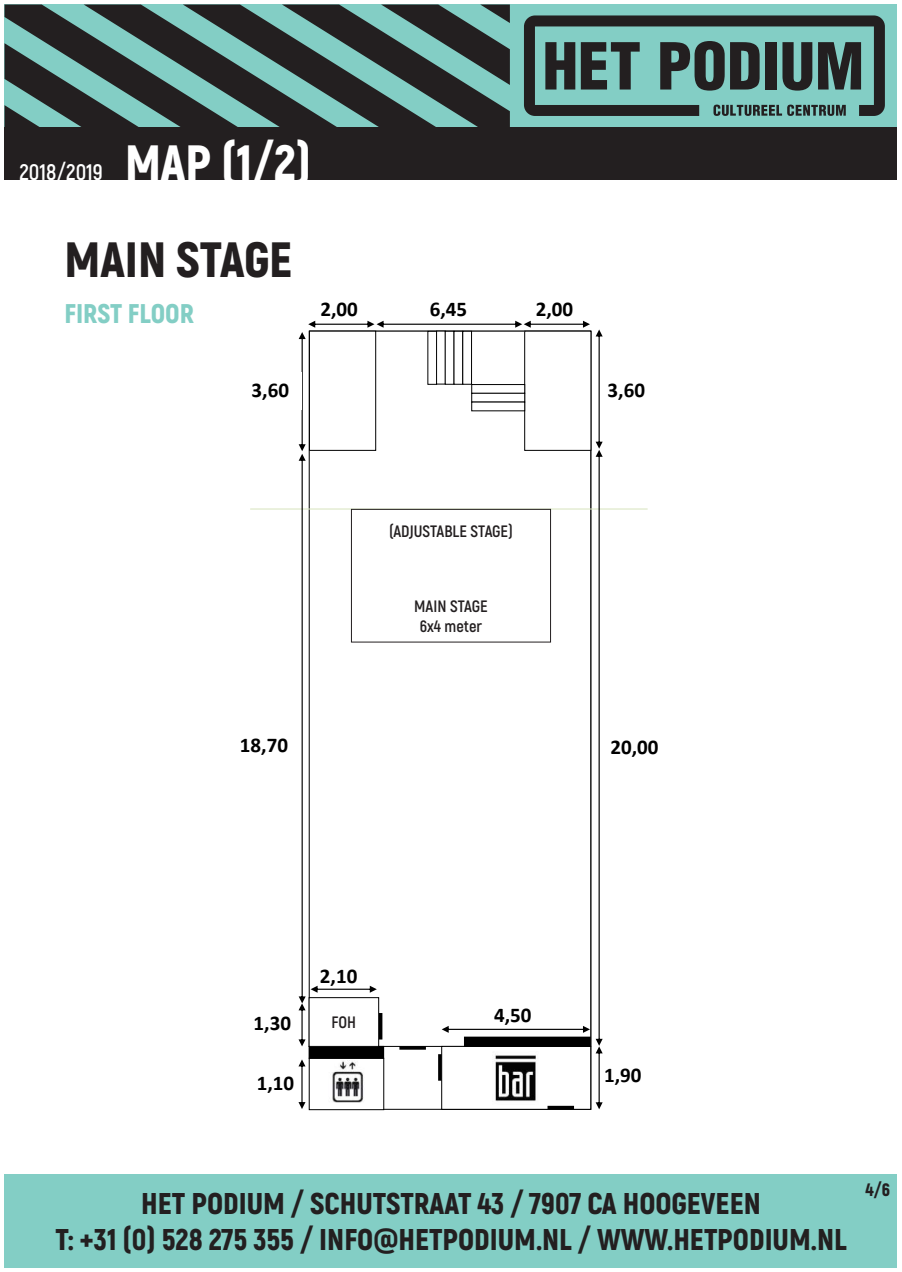
<style>
.page{position:relative;width:902px;height:1272px;background:#fff}
.page>*{position:absolute;margin:0;border:0;box-sizing:border-box;transform-origin:0 0}
.t1{font:900 49.5px "Akrobat";color:#231f20}
.t2{font:900 49.5px "Akrobat";color:#fff}
.t3{font:900 30px/36px "Akrobat";color:#231f20;text-align:center}
.t4{font:900 27px "Akrobat";color:#83cec5}
.t5{font:700 22.5px "Akrobat";color:#fff}
.t6{font:700 21px "Calibri";color:#000}
.t7{font:900 18px "Akrobat";color:#231f20}
.t8{font:700 16.5px/19.8px "Akrobat";color:#231f20;text-align:center}
</style>
<div class="page">
<div style="left:4px;top:4px;width:893px;height:124px;background:#83cec5"></div>
<div style="left:4px;top:128px;width:893px;height:52px;background:#231f20"></div>
<div style="left:4px;top:1174px;width:893px;height:93px;background:#83cec5"></div>
<div style="left:309px;top:1058px;width:75px;height:52px;border:1px solid #000"></div>
<img style="left:332px;top:1060px;width:32px;height:43px">
<svg style="left:399px;top:1046px;width:27px;height:4px"></svg>
<div style="left:309px;top:1046px;width:75px;height:12px;background:#000"></div>
<div style="left:309px;top:1046px;width:75px;height:13px;border:1px solid #000"></div>
<div style="left:309px;top:997px;width:70px;height:50px;border:1px solid #000"></div>
<div style="left:441px;top:1046px;width:150px;height:64px;border:1px solid #000"></div>
<svg style="left:438px;top:1054px;width:4px;height:27px"></svg>
<div style="left:464px;top:1037px;width:127px;height:10px;border:1px solid #000"></div>
<hr style="left:547px;top:1106px;width:27px;height:3px;background:#000">
<hr style="left:250px;top:509px;width:397px;height:1px;background:#d6e3bc">
<svg style="left:596px;top:329px;width:7px;height:780px"></svg>
<img style="left:494px;top:1054px;width:42px;height:48px">
<svg style="left:298px;top:1059px;width:7px;height:50px"></svg>
<svg style="left:5px;top:4px;width:505px;height:124px"></svg>
<svg style="left:524px;top:15px;width:361px;height:101px"></svg>
<svg style="left:299px;top:321px;width:291px;height:725px"></svg>
<p class="t5" style="left:20px;top:158px;width:85px">2018/2019</p>
<h1 class="t2" style="left:125px;top:131px;width:188px">MAP (1/2)</h1>
<h1 class="t1" style="left:64px;top:228px;width:229px">MAIN STAGE</h1>
<p class="t4" style="left:64px;top:296px;width:131px">FIRST FLOOR</p>
<p class="t6" style="left:320px;top:296px;width:39px">2,00</p>
<p class="t6" style="left:430px;top:296px;width:39px">6,45</p>
<p class="t6" style="left:536px;top:296px;width:39px">2,00</p>
<p class="t6" style="left:252px;top:377px;width:39px">3,60</p>
<p class="t6" style="left:608px;top:377px;width:39px">3,60</p>
<p class="t6" style="left:240px;top:732px;width:50px">18,70</p>
<p class="t8" style="left:389px;top:522px;width:125px">(ADJUSTABLE STAGE)</p>
<p class="t8" style="left:414px;top:597px;width:75px">MAIN STAGE<br>6x4 meter</p>
<p class="t6" style="left:610px;top:733px;width:50px">20,00</p>
<p class="t6" style="left:254px;top:1010px;width:39px">1,30</p>
<p class="t6" style="left:257px;top:1070px;width:39px">1,10</p>
<p class="t6" style="left:320px;top:962px;width:39px">2,10</p>
<p class="t8" style="left:332px;top:1012px;width:26px">FOH</p>
<p class="t6" style="left:494px;top:1002px;width:39px">4,50</p>
<p class="t6" style="left:604px;top:1062px;width:39px">1,90</p>
<p class="t3" style="left:55px;top:1185px;width:793px">HET PODIUM / SCHUTSTRAAT 43 / 7907 CA HOOGEVEEN<br>T: +31 (0) 528 275 355 / INFO@HETPODIUM.NL / WWW.HETPODIUM.NL</p>
<p class="t7" style="left:865px;top:1178px;width:26px">4/6</p>
</div>
